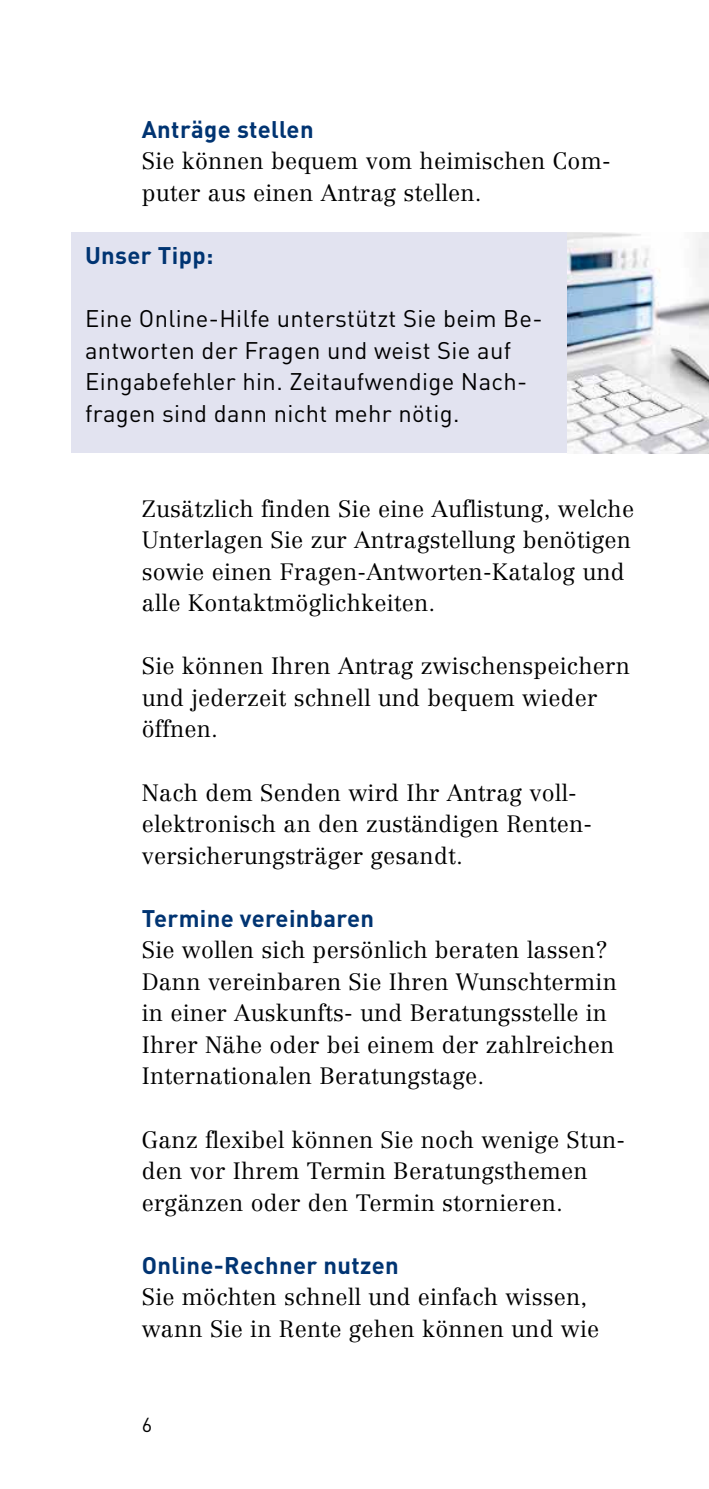
<style>
.page{position:relative;width:709px;height:1489px;background:#fff}
.page>*{position:absolute;margin:0;border:0;box-sizing:border-box;transform-origin:0 0}
.t1{font:23.75px/31.5px "DIN";letter-spacing:.015em;color:#000}
.t2{font:700 23.75px "DIN";letter-spacing:.015em;color:#003472}
.t3{font:300 23.25px/31.5px "Centennial";letter-spacing:.01em;color:#000}
.t4{font:20px "DIN";color:#000}
</style>
<div class="page">
<div style="left:71px;top:232px;width:496px;height:221px;background:#e2e3f0"></div>
<img style="left:567px;top:232px;width:142px;height:221px">
<h3 class="t2" style="left:142px;top:114px;width:173px">Anträge stellen</h3>
<p class="t3" style="left:142px;top:145px;width:470px">Sie können bequem vom heimischen Com&shy;puter aus einen Antrag stellen.</p>
<h3 class="t2" style="left:85px;top:240px;width:130px">Unser Tipp:</h3>
<p class="t1" style="left:85px;top:302px;width:455px">Eine Online-Hilfe unterstützt Sie beim Be&shy;antworten der Fragen und weist Sie auf Eingabefehler hin. Zeitaufwendige Nach&shy;fragen sind dann nicht mehr nötig.</p>
<p class="t3" style="left:142px;top:492px;width:494px">Zusätzlich finden Sie eine Auflistung, welche Unterlagen Sie zur Antragstellung benötigen sowie einen Fragen-Antworten-Katalog und alle Kontaktmöglichkeiten.</p>
<p class="t3" style="left:142px;top:650px;width:489px">Sie können Ihren Antrag zwischenspeichern und jederzeit schnell und bequem wieder öffnen.</p>
<p class="t3" style="left:142px;top:776px;width:449px">Nach dem Senden wird Ihr Antrag voll&shy;elektronisch an den zuständigen Renten&shy;versicherungsträger gesandt.</p>
<h3 class="t2" style="left:142px;top:902px;width:234px">Termine vereinbaren</h3>
<p class="t3" style="left:142px;top:934px;width:476px">Sie wollen sich persönlich beraten lassen?<br>Dann vereinbaren Sie Ihren Wunschtermin in einer Auskunfts- und Beratungsstelle in Ihrer Nähe oder bei einem der zahlreichen Internationalen Beratungstage.</p>
<p class="t3" style="left:142px;top:1123px;width:485px">Ganz flexibel können Sie noch wenige Stun&shy;den vor Ihrem Termin Beratungsthemen ergänzen oder den Termin stornieren.</p>
<h3 class="t2" style="left:142px;top:1249px;width:258px">Online-Rechner nutzen</h3>
<p class="t3" style="left:142px;top:1281px;width:459px">Sie möchten schnell und einfach wissen, wann Sie in Rente gehen können und wie</p>
<p class="t4" style="left:142px;top:1411px;width:12px">6</p>
</div>
